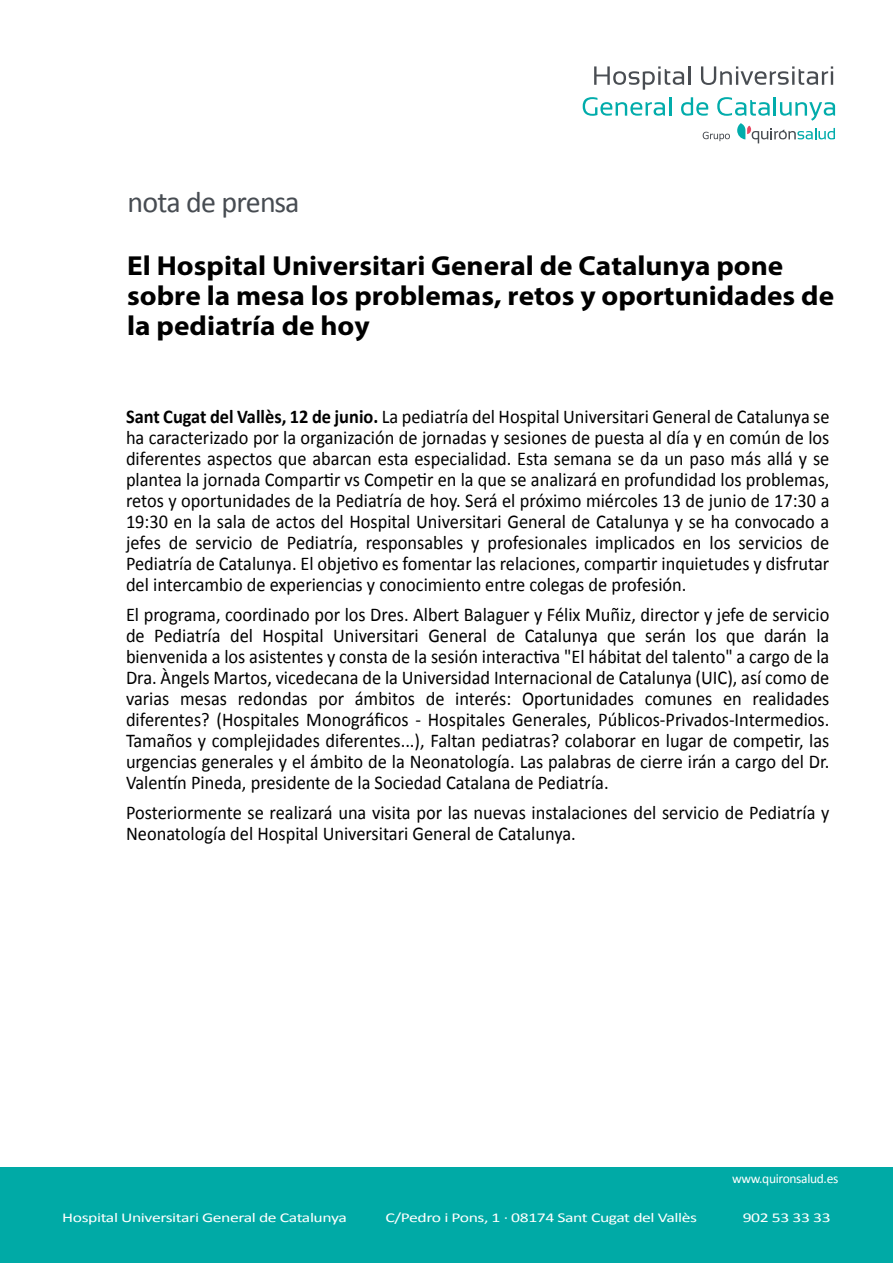
<style>
.page{position:relative;width:893px;height:1263px;background:#fff}
.page>*{position:absolute;margin:0;border:0;box-sizing:border-box;transform-origin:0 0}
.t1{font:30px "Calibri";letter-spacing:-.025em;color:#474c52}
.t2{font:700 27.6px/30px "Myriad Pro";color:#000;scale:1.06 1}
.t3{font:19.5px/21px "Calibri";color:#000;text-align:justify;scale:.94 1}
.t4{font:13.5px "Calibri";letter-spacing:-.025em;color:#fff;scale:1.31 1}
.t5{font:13.5px "Calibri";letter-spacing:-.025em;color:#fff}
.s1{font-weight:700}
</style>
<div class="page">
<div style="left:0;top:1167px;width:893px;height:96px;background:#00aaa6"></div>
<svg style="left:594px;top:66px;width:96px;height:24px"></svg>
<svg style="left:701px;top:66px;width:132px;height:19px"></svg>
<svg style="left:583px;top:97px;width:88px;height:19px"></svg>
<svg style="left:681px;top:97px;width:154px;height:46px"></svg>
<h1 class="t1" style="left:128px;top:183px;width:174px">nota de prensa</h1>
<h2 class="t2" style="left:127px;top:250px;width:668px">El Hospital Universitari General de Catalunya pone sobre la mesa los problemas, retos y oportunidades de la pediatría de hoy</h2>
<p class="t3" style="left:126px;top:406px;width:750px"><span class="s1">Sant Cugat del Vallès, 12 de junio.</span> La pediatría del Hospital Universitari General de Catalunya se ha caracterizado por la organización de jornadas y sesiones de puesta al día y en común de los diferentes aspectos que abarcan esta especialidad. Esta semana se da un paso más allá y se plantea la jornada Compartir vs Competir en la que se analizará en profundidad los problemas, retos y oportunidades de la Pediatría de hoy. Será el próximo miércoles 13 de junio de 17:30 a 19:30 en la sala de actos del Hospital Universitari General de Catalunya y se ha convocado a jefes de servicio de Pediatría, responsables y profesionales implicados en los servicios de Pediatría de Catalunya. El objetivo es fomentar las relaciones, compartir inquietudes y disfrutar del intercambio de experiencias y conocimiento entre colegas de profesión.</p>
<p class="t3" style="left:126px;top:604px;width:750px">El programa, coordinado por los Dres. Albert Balaguer y Félix Muñiz, director y jefe de servicio de Pediatría del Hospital Universitari General de Catalunya que serán los que darán la bienvenida a los asistentes y consta de la sesión interactiva "El hábitat del talento" a cargo de la Dra. Àngels Martos, vicedecana de la Universidad Internacional de Catalunya (UIC), así como de varias mesas redondas por ámbitos de interés: Oportunidades comunes en realidades diferentes? (Hospitales Monográficos - Hospitales Generales, Públicos-Privados-Intermedios.<br>Tamaños y complejidades diferentes...), Faltan pediatras? colaborar en lugar de competir, las urgencias generales y el ámbito de la Neonatología. Las palabras de cierre irán a cargo del Dr.<br>Valentín Pineda, presidente de la Sociedad Catalana de Pediatría.</p>
<p class="t3" style="left:126px;top:802px;width:750px">Posteriormente se realizará una visita por las nuevas instalaciones del servicio de Pediatría y<br>Neonatología del Hospital Universitari General de Catalunya.</p>
<p class="t5" style="left:732px;top:1170px;width:108px">www.quironsalud.es</p>
<p class="t4" style="left:62px;top:1209px;width:219px">Hospital Universitari General de Catalunya</p>
<p class="t4" style="left:385px;top:1209px;width:239px">C/Pedro i Pons, 1 · 08174 Sant Cugat del Vallès</p>
<p class="t4" style="left:743px;top:1209px;width:69px">902 53 33 33</p>
</div>
